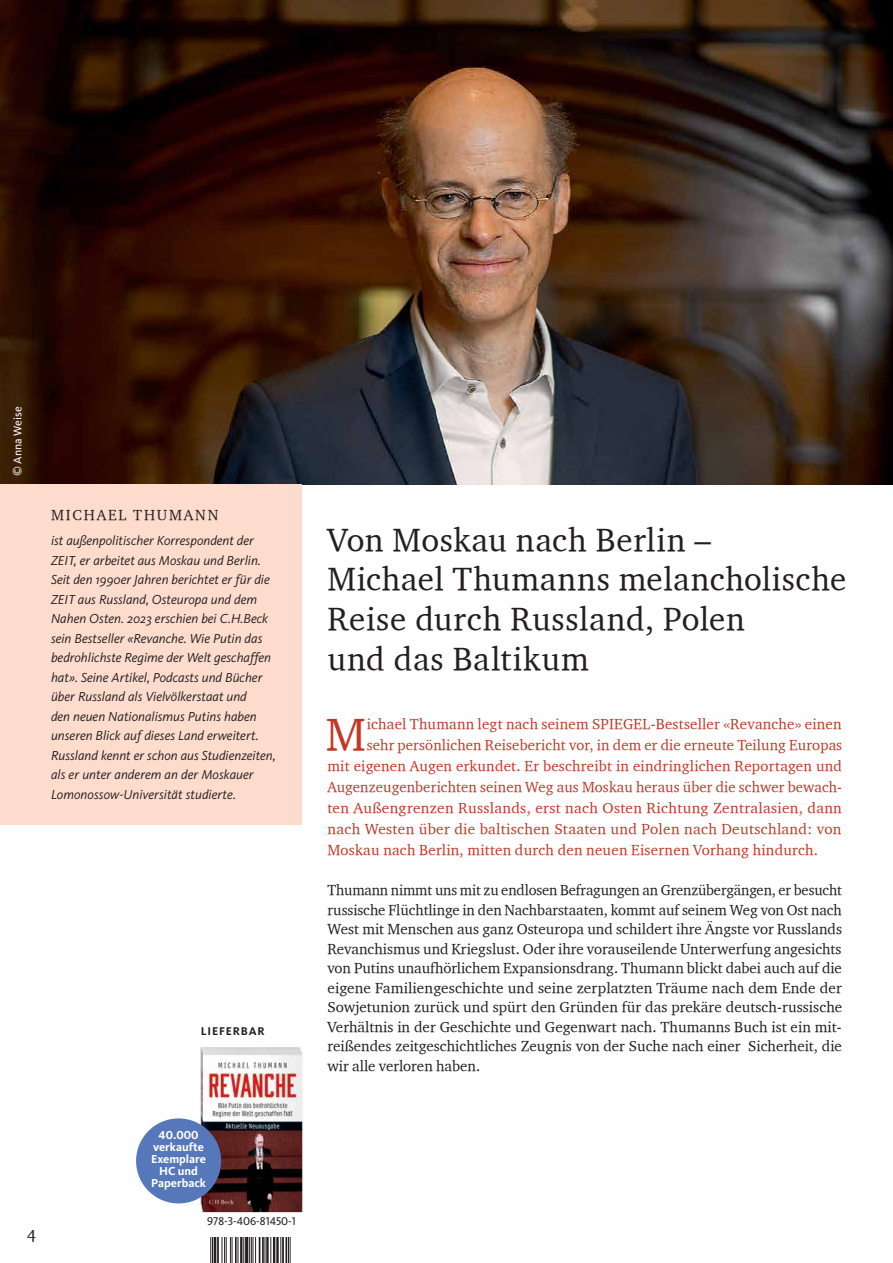
<style>
.page{position:relative;width:893px;height:1263px;background:#fff}
.page>*{position:absolute;margin:0;border:0;box-sizing:border-box;transform-origin:0 0}
.t1{font:46.35px "Charter OSITCTT";color:#c23827}
.t2{font:33px/39.6px "Charter OSITCTT";letter-spacing:.02em;color:#231f20}
.t3{font:18px "Charter OSITCTT";color:#231f20}
.t4{font:15px/19.5px "Charter OSITCTT";color:#231f20;text-align:justify}
.t5{font:15px "Charter OSITCTT";letter-spacing:.015em;color:#c23827}
.t6{font:15px "Charter OSITCTT";letter-spacing:.12em;color:#231f20}
.t7{font:italic 13.5px/19.5px "Kievit Pro";color:#231f20}
.t8{font:700 12px/12px "Kievit Pro";color:#fff;text-align:center}
.t9{font:11.7px "Kievit Pro";color:#231f20}
.t10{font:11.7px "Kievit Pro";color:#fff}
.t11{font:700 11.7px "Kievit Pro";letter-spacing:.07em;color:#231f20}
</style>
<div class="page">
<img style="left:0;top:0;width:893px;height:485px">
<div style="left:0;top:485px;width:302px;height:340px;background:#fddccd"></div>
<svg style="left:210px;top:1237px;width:3px;height:26px"></svg>
<hr style="left:214px;top:1237px;width:2px;height:26px;background:#231f20">
<hr style="left:217px;top:1237px;width:2px;height:26px;background:#231f20">
<svg style="left:222px;top:1237px;width:49px;height:26px"></svg>
<hr style="left:273px;top:1237px;width:2px;height:26px;background:#231f20">
<hr style="left:276px;top:1237px;width:3px;height:26px;background:#231f20">
<svg style="left:280px;top:1237px;width:1px;height:26px"></svg>
<hr style="left:282px;top:1237px;width:2px;height:26px;background:#231f20">
<hr style="left:285px;top:1237px;width:2px;height:26px;background:#231f20">
<svg style="left:288px;top:1237px;width:3px;height:26px"></svg>
<img style="left:196px;top:1047px;width:107px;height:166px">
<div style="left:136px;top:1118px;width:85px;height:85px;background:#5678bb;border-radius:50%"></div>
<p class="t10" style="left:11px;top:476px;width:71px;rotate:-90deg">© Anna Weise</p>
<p class="t6" style="left:51px;top:506px;width:169px">MICHAEL THUMANN</p>
<p class="t7" style="left:51px;top:531px;width:226px">ist außenpolitischer Korrespondent der ZEIT, er arbeitet aus Moskau und Berlin.<br>Seit den 1990er Jahren berichtet er für die ZEIT aus Russland, Osteuropa und dem Nahen Osten. 2023 erschien bei C.H.Beck sein Bestseller «Revanche. Wie Putin das bedrohlichste Regime der Welt geschaffen hat». Seine Artikel, Podcasts und Bücher über Russland als Vielvölkerstaat und<br>den neuen Nationalismus Putins haben unseren Blick auf dieses Land erweitert.<br>Russland kennt er schon aus Studienzeiten, als er unter anderem an der Moskauer Lomonossow-Universität studierte.</p>
<p class="t3" style="left:27px;top:1222px;width:11px">4</p>
<p class="t11" style="left:201px;top:1024px;width:65px">LIEFERBAR</p>
<p class="t8" style="left:151px;top:1129px;width:56px">40.000 verkaufte<br>Exemplare<br>HC und<br>Paperback</p>
<p class="t9" style="left:207px;top:1214px;width:90px">978-3-406-81450-1</p>
<h2 class="t2" style="left:327px;top:519px;width:520px">Von Moskau nach Berlin –<br>Michael Thumanns melancholische<br>Reise durch Russland, Polen<br>und das Baltikum</h2>
<h1 class="t1" style="left:326px;top:705px;width:42px">M</h1>
<p class="t5" style="left:367px;top:714px;width:476px">ichael Thumann legt nach seinem SPIEGEL-Bestseller «Revanche» einen</p>
<p class="t5" style="left:367px;top:735px;width:477px">sehr persönlichen Reisebericht vor, in dem er die erneute Teilung Europas</p>
<p class="t5" style="left:327px;top:756px;width:516px">mit eigenen Augen erkundet. Er beschreibt in eindringlichen Reportagen und</p>
<p class="t5" style="left:327px;top:777px;width:516px">Augenzeugenberichten seinen Weg aus Moskau heraus über die schwer bewach-</p>
<p class="t5" style="left:327px;top:798px;width:516px">ten Außengrenzen Russlands, erst nach Osten Richtung Zentralasien, dann</p>
<p class="t5" style="left:327px;top:819px;width:516px">nach Westen über die baltischen Staaten und Polen nach Deutschland: von</p>
<p class="t5" style="left:327px;top:840px;width:492px">Moskau nach Berlin, mitten durch den neuen Eisernen Vorhang hindurch.</p>
<p class="t4" style="left:327px;top:880px;width:516px">Thumann nimmt uns mit zu endlosen Befragungen an Grenzübergängen, er besucht russische Flüchtlinge in den Nachbarstaaten, kommt auf seinem Weg von Ost nach West mit Menschen aus ganz Osteuropa und schildert ihre Ängste vor Russlands Revanchismus und Kriegslust. Oder ihre vorauseilende Unterwerfung angesichts von Putins unaufhörlichem Expansionsdrang. Thumann blickt dabei auch auf die eigene Familiengeschichte und seine zerplatzten Träume nach dem Ende der Sowjetunion zurück und spürt den Gründen für das prekäre deutsch-russische Verhältnis in der Geschichte und Gegenwart nach. Thumanns Buch ist ein mit&shy;reißendes zeitgeschichtliches Zeugnis von der Suche nach einer Sicherheit, die wir alle verloren haben.</p>
</div>
